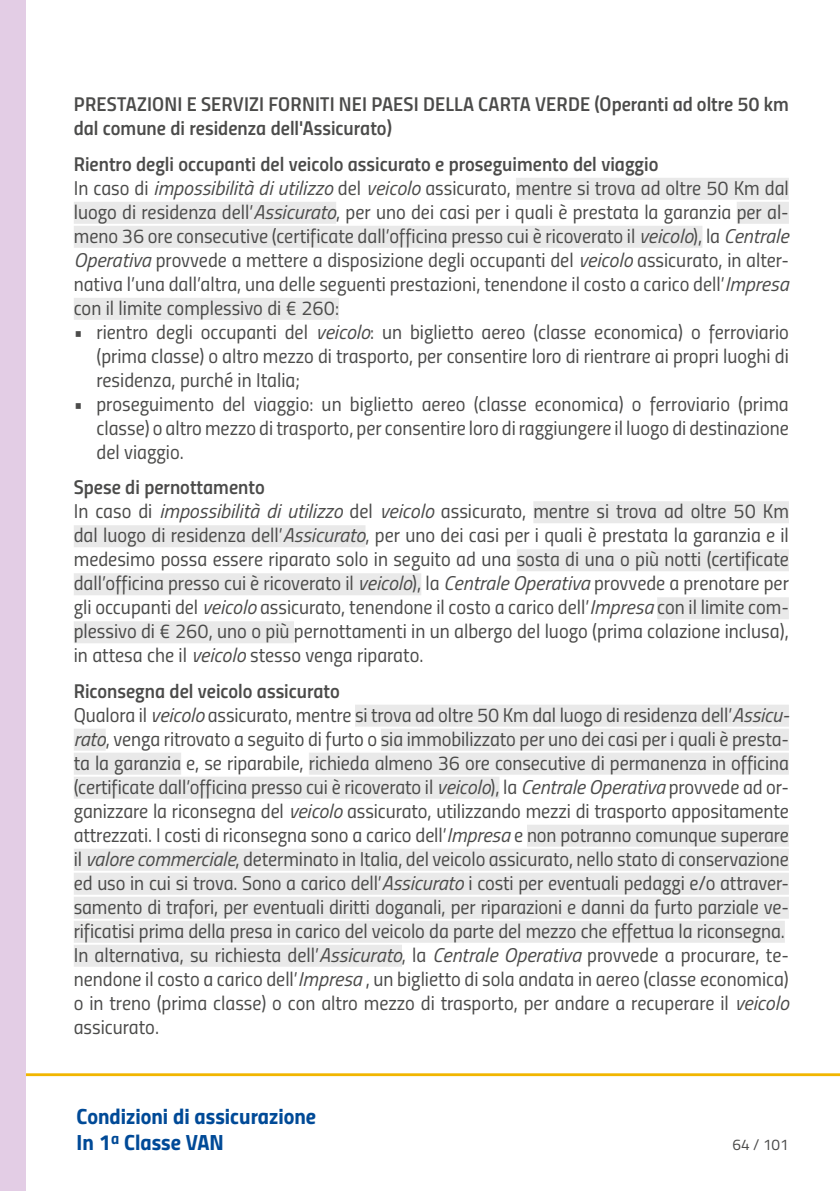
<style>
.page{position:relative;width:840px;height:1191px;background:#fff}
.page>*{position:absolute;margin:0;border:0;box-sizing:border-box;transform-origin:0 0}
.t1{font:22px/26px "Titillium Bold Upright";color:#004a97}
.t2{font:20px/24px "Titillium Regular Upright";letter-spacing:-.005em;color:#4b4b4a;text-align:justify}
.t3{font:20px/24px "Titillium Semibold Upright";color:#4b4b4a}
.t4{font:15.4px "Titillium";color:#4b4b4a}
.s1{font-family:"Titillium";font-style:italic}
</style>
<div class="page">
<hr style="left:0;top:1073px;width:839px;height:3px;background:#f1b600">
<div style="left:0;top:0;width:26px;height:1191px;background:#e3cde5"></div>
<div style="left:515px;top:178px;width:273px;height:22px;background:#e9e9e9"></div>
<div style="left:74px;top:202px;width:262px;height:22px;background:#e9e9e9"></div>
<div style="left:736px;top:202px;width:52px;height:22px;background:#e9e9e9"></div>
<div style="left:74px;top:226px;width:628px;height:22px;background:#e9e9e9"></div>
<div style="left:74px;top:298px;width:265px;height:22px;background:#e9e9e9"></div>
<div style="left:533px;top:501px;width:255px;height:22px;background:#e9e9e9"></div>
<div style="left:74px;top:525px;width:291px;height:22px;background:#e9e9e9"></div>
<div style="left:516px;top:549px;width:272px;height:22px;background:#e9e9e9"></div>
<div style="left:74px;top:573px;width:347px;height:22px;background:#e9e9e9"></div>
<div style="left:656px;top:597px;width:132px;height:22px;background:#e9e9e9"></div>
<div style="left:74px;top:621px;width:220px;height:22px;background:#e9e9e9"></div>
<div style="left:355px;top:704px;width:433px;height:22px;background:#e9e9e9"></div>
<div style="left:74px;top:728px;width:32px;height:22px;background:#e9e9e9"></div>
<div style="left:380px;top:728px;width:408px;height:22px;background:#e9e9e9"></div>
<div style="left:74px;top:752px;width:107px;height:22px;background:#e9e9e9"></div>
<div style="left:309px;top:752px;width:479px;height:22px;background:#e9e9e9"></div>
<div style="left:74px;top:776px;width:425px;height:22px;background:#e9e9e9"></div>
<div style="left:526px;top:824px;width:262px;height:22px;background:#e9e9e9"></div>
<div style="left:74px;top:848px;width:714px;height:22px;background:#e9e9e9"></div>
<div style="left:74px;top:872px;width:714px;height:22px;background:#e9e9e9"></div>
<div style="left:74px;top:896px;width:714px;height:22px;background:#e9e9e9"></div>
<div style="left:74px;top:920px;width:710px;height:22px;background:#e9e9e9"></div>
<div style="left:74px;top:944px;width:328px;height:22px;background:#e9e9e9"></div>
<p class="t3" style="left:74px;top:91px;width:716px">PRESTAZIONI E SERVIZI FORNITI NEI PAESI DELLA CARTA VERDE (Operanti ad oltre 50 km dal comune di residenza dell'Assicurato)</p>
<p class="t3" style="left:74px;top:151px;width:585px">Rientro degli occupanti del veicolo assicurato e proseguimento del viaggio</p>
<p class="t2" style="left:74px;top:175px;width:716px">In caso di <span class="s1">impossibilità di utilizzo</span> del <span class="s1">veicolo</span> assicurato, mentre si trova ad oltre 50 Km dal luogo di residenza dell’<span class="s1">Assicurato</span>, per uno dei casi per i quali è prestata la garanzia per al&shy;meno 36 ore consecutive (certificate dall’officina presso cui è ricoverato il <span class="s1">veicolo</span>), la <span class="s1">Centrale Operativa</span> provvede a mettere a disposizione degli occupanti del <span class="s1">veicolo</span> assicurato, in alter&shy;nativa l’una dall’altra, una delle seguenti prestazioni, tenendone il costo a carico dell’<span class="s1">Impresa </span>con il limite complessivo di € 260:</p>
<p class="t2" style="left:96px;top:319px;width:693px;text-indent:-23px">• rientro degli occupanti del <span class="s1">veicolo</span>: un biglietto aereo (classe economica) o ferroviario (prima classe) o altro mezzo di trasporto, per consentire loro di rientrare ai propri luoghi di residenza, purché in Italia;</p>
<p class="t2" style="left:96px;top:391px;width:693px;text-indent:-23px">• proseguimento del viaggio: un biglietto aereo (classe economica) o ferroviario (prima classe) o altro mezzo di trasporto, per consentire loro di raggiungere il luogo di destinazione del viaggio.</p>
<p class="t3" style="left:74px;top:474px;width:192px">Spese di pernottamento</p>
<p class="t2" style="left:74px;top:498px;width:716px">In caso di <span class="s1">impossibilità di utilizzo</span> del <span class="s1">veicolo</span> assicurato, mentre si trova ad oltre 50 Km dal luogo di residenza dell’<span class="s1">Assicurato</span>, per uno dei casi per i quali è prestata la garanzia e il medesimo possa essere riparato solo in seguito ad una sosta di una o più notti (certificate dall’officina presso cui è ricoverato il <span class="s1">veicolo</span>), la <span class="s1">Centrale Operativa</span> provvede a prenotare per gli occupanti del <span class="s1">veicolo</span> assicurato, tenendone il costo a carico dell’<span class="s1">Impresa</span> con il limite com&shy;plessivo di € 260, uno o più pernottamenti in un albergo del luogo (prima colazione inclusa), in attesa che il <span class="s1">veicolo</span> stesso venga riparato.</p>
<p class="t3" style="left:74px;top:677px;width:267px">Riconsegna del veicolo assicurato</p>
<p class="t2" style="left:74px;top:701px;width:716px;text-align:left">Qualora il <span class="s1">veicolo</span> assicurato, mentre si trova ad oltre 50 Km dal luogo di residenza dell’<span class="s1">Assicu&shy;rato</span>, venga ritrovato a seguito di furto o sia immobilizzato per uno dei casi per i quali è presta&shy;ta la garanzia e, se riparabile, richieda almeno 36 ore consecutive di permanenza in officina (certificate dall’officina presso cui è ricoverato il <span class="s1">veicolo</span>), la <span class="s1">Centrale Operativa</span> provvede ad or&shy;ganizzare la riconsegna del <span class="s1">veicolo</span> assicurato, utilizzando mezzi di trasporto appositamente attrezzati. I costi di riconsegna sono a carico dell’<span class="s1">Impresa</span> e non potranno comunque superare il <span class="s1">valore commerciale</span>, determinato in Italia, del veicolo assicurato, nello stato di conservazione ed uso in cui si trova. Sono a carico dell’<span class="s1">Assicurato</span> i costi per eventuali pedaggi e/o attraver&shy;samento di trafori, per eventuali diritti doganali, per riparazioni e danni da furto parziale ve&shy;rificatisi prima della presa in carico del veicolo da parte del mezzo che effettua la riconsegna.<br>In alternativa, su richiesta dell’<span class="s1">Assicurato</span>, la <span class="s1">Centrale Operativa</span> provvede a procurare, te&shy;nendone il costo a carico dell’<span class="s1">Impresa</span> , un biglietto di sola andata in aereo (classe economica) o in treno (prima classe) o con altro mezzo di trasporto, per andare a recuperare il <span class="s1">veicolo </span>assicurato.</p>
<p class="t1" style="left:77px;top:1102px;width:241px">Condizioni di assicurazione<br>In 1<sup>a</sup> Classe VAN</p>
<p class="t4" style="left:732px;top:1133px;width:58px">64 / 101</p>
</div>
